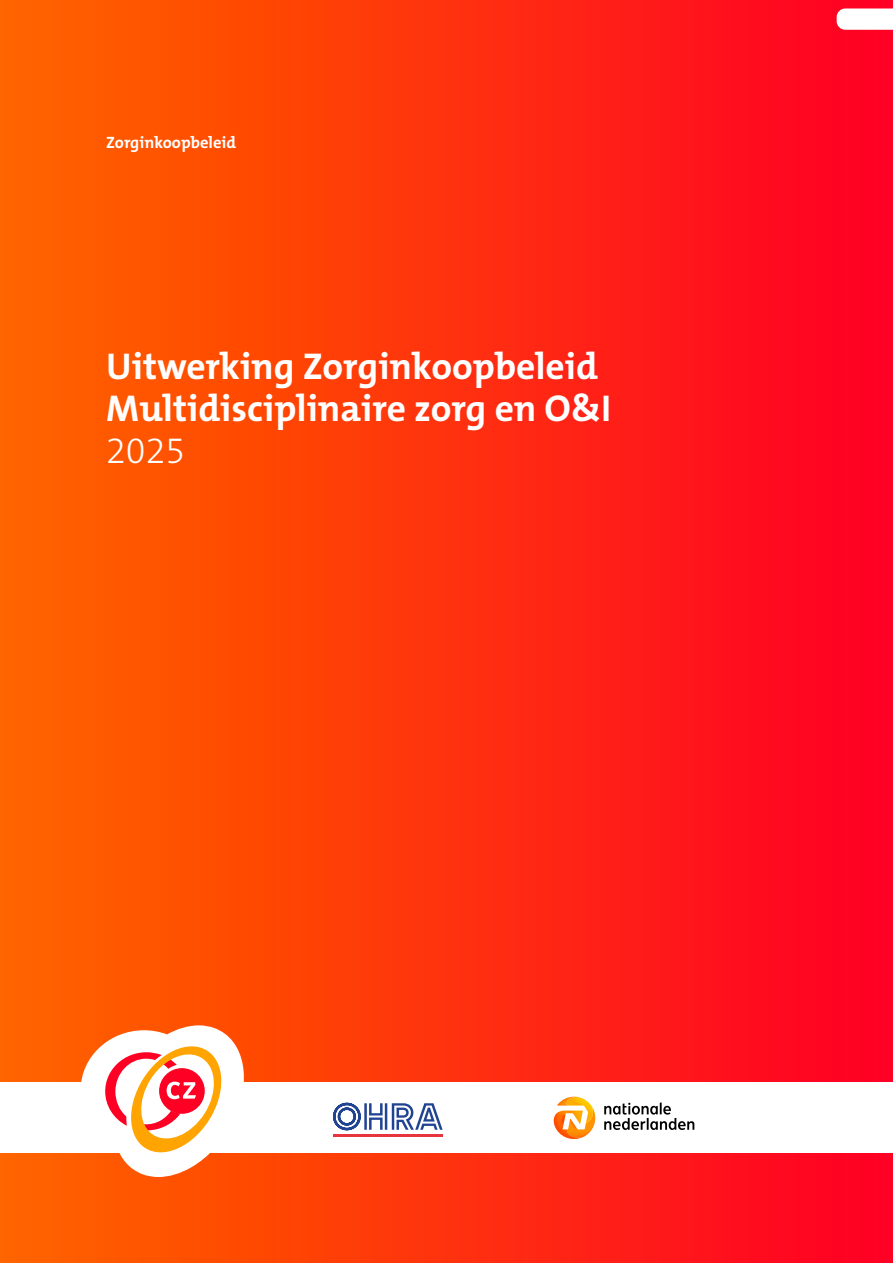
<style>
.page{position:relative;width:893px;height:1263px;background:#fff}
.page>*{position:absolute;margin:0;border:0;box-sizing:border-box;transform-origin:0 0}
.t1{font:700 37.5px/42px "The Mix Os F";color:#fff}
.t2{font:300 36px "The Mix Os F";color:#fff}
.t3{font:700 16.5px "The Mix Os F";color:#fff}
</style>
<div class="page">
<div style="left:0;top:0;width:893px;height:1263px;background:linear-gradient(to right,#f60,#ff0024)"></div>
<div style="left:0;top:1082px;width:893px;height:71px;background:#fff"></div>
<svg style="left:81px;top:1025px;width:163px;height:152px"></svg>
<svg style="left:552px;top:1096px;width:44px;height:44px"></svg>
<svg style="left:554px;top:1097px;width:41px;height:43px"></svg>
<svg style="left:604px;top:1102px;width:90px;height:28px"></svg>
<svg style="left:333px;top:1103px;width:110px;height:27px"></svg>
<hr style="left:333px;top:1134px;width:110px;height:3px;background:#e7343d">
<svg style="left:837px;top:9px;width:56px;height:21px"></svg>
<p class="t3" style="left:106px;top:132px;width:131px">Zorginkoopbeleid</p>
<p class="t1" style="left:106px;top:346px;width:506px">Uitwerking Zorginkoopbeleid<br>Multidisciplinaire zorg en O&amp;I</p>
<p class="t2" style="left:106px;top:428px;width:81px">2025</p>
</div>
